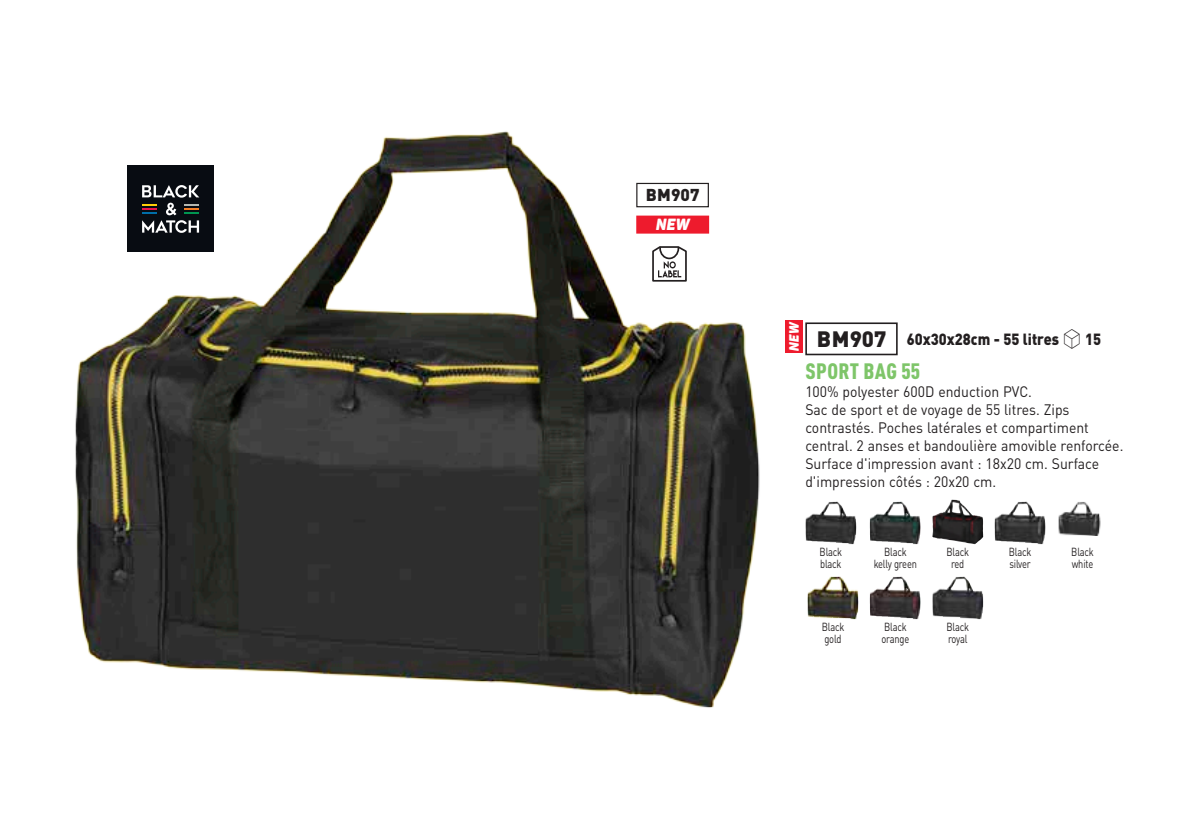
<style>
.page{position:relative;width:1191px;height:840px;background:#fff}
.page>*{position:absolute;margin:0;border:0;box-sizing:border-box;transform-origin:0 0}
.t1{font:900 condensed 22px "DIN Pro";letter-spacing:.015em;color:#7ec569}
.t2{font:900 22px "DIN Pro";letter-spacing:.005em;color:#231f20}
.t3{font:900 17px "DIN Pro";letter-spacing:.005em;color:#231f20}
.t4{font:900 16px "DIN Pro";color:#231f20;scale:.9 1}
.t5{font:16px "Panton Blackitalic Caps";color:#fff;scale:.93 1}
.t6{font:15px/18px "DIN Pro";color:#231f20;scale:.93 1}
.t7{font:13.4px "Panton Blackitalic Caps";color:#fff;scale:.93 1}
.t8{font:11.6px/11.6px "DIN Pro";letter-spacing:-.02em;color:#231f20;scale:.8 1}
.s1{font-family:"Linotype Shapeshifter";font-weight:400;font-size:26px}
</style>
<div class="page">
<img style="left:75px;top:131px;width:685px;height:577px">
<div style="left:637px;top:183px;width:71px;height:23px;background:#fff"></div>
<div style="left:636px;top:183px;width:73px;height:24px;border:1px solid #231f20"></div>
<div style="left:636px;top:215px;width:73px;height:18px;background:#ee1b2d"></div>
<svg style="left:651px;top:245px;width:36px;height:37px"></svg>
<div style="left:785px;top:320px;width:17px;height:33px;background:#ee1b2d"></div>
<div style="left:805px;top:322px;width:92px;height:33px;border:2px solid #231f20"></div>
<img style="left:1058px;top:502px;width:43px;height:33px">
<img style="left:940px;top:576px;width:24px;height:13px">
<img style="left:877px;top:576px;width:24px;height:13px">
<img style="left:807px;top:576px;width:51px;height:43px">
<img style="left:1002px;top:501px;width:24px;height:13px">
<img style="left:936px;top:501px;width:15px;height:14px">
<img style="left:877px;top:501px;width:24px;height:13px">
<img style="left:813px;top:501px;width:24px;height:13px">
<p class="t3" style="left:646px;top:180px;width:55px">BM907</p>
<p class="t5" style="left:656px;top:214px;width:37px">NEW</p>
<p class="t7" style="left:785px;top:350px;width:32px;rotate:-90deg">NEW</p>
<h1 class="t2" style="left:817px;top:319px;width:71px">BM907</h1>
<h1 class="t1" style="left:805px;top:354px;width:116px">SPORT BAG 55</h1>
<p class="t6" style="left:805px;top:381px;width:343px">100% polyester 600D enduction PVC.<br>Sac de sport et de voyage de 55 litres. Zips contrastés. Poches latérales et compartiment central. 2 anses et bandoulière amovible renforcée.<br>Surface d'impression avant : 18x20 cm. Surface d'impression côtés : 20x20 cm.</p>
<p class="t4" style="left:906px;top:325px;width:217px">60x30x28cm - 55 litres <span class="s1">S</span> 15</p>
<p class="t8" style="left:819px;top:545px;width:30px">Black black</p>
<p class="t8" style="left:821px;top:619px;width:30px">Black gold</p>
<p class="t8" style="left:873px;top:545px;width:56px;text-align:center">Black kelly green</p>
<p class="t8" style="left:881px;top:619px;width:36px">Black orange</p>
<p class="t8" style="left:946px;top:545px;width:30px;text-align:center">Black red</p>
<p class="t8" style="left:946px;top:619px;width:30px">Black royal</p>
<p class="t8" style="left:1008px;top:545px;width:30px">Black silver</p>
<p class="t8" style="left:1071px;top:545px;width:30px">Black white</p>
</div>
